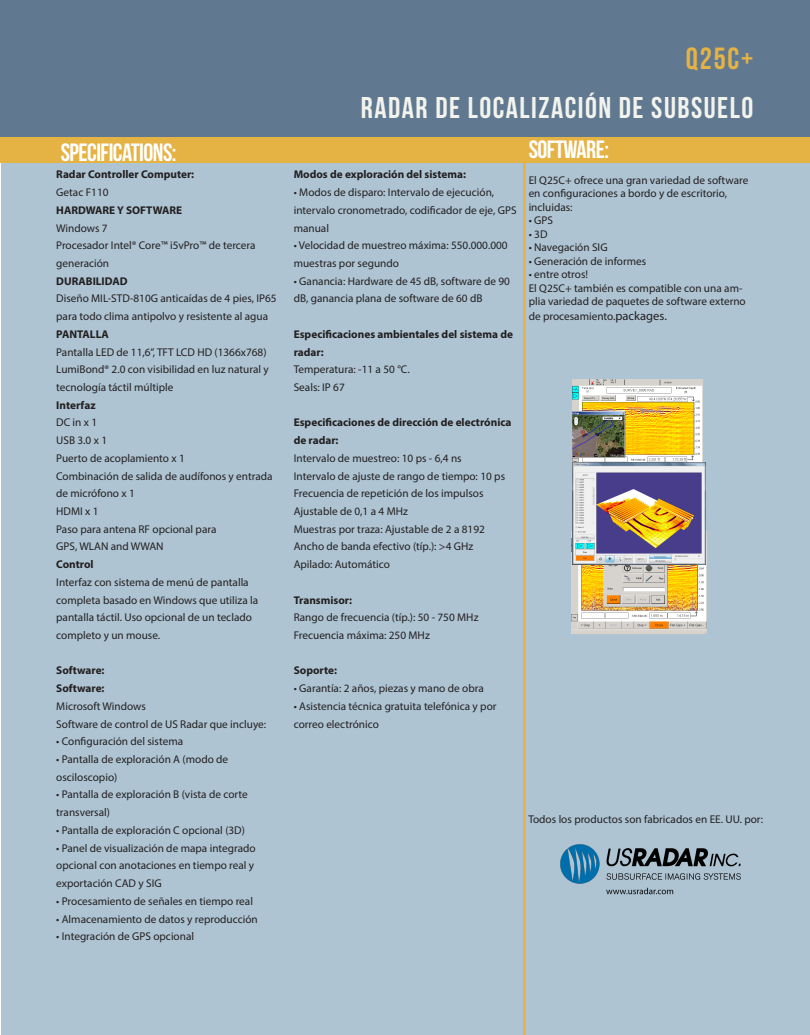
<style>
.page{position:relative;width:810px;height:1035px;background:#fff}
.page>*{position:absolute;margin:0;border:0;box-sizing:border-box;transform-origin:0 0}
.Car_name{font:30.62px "Bebas Neue";color:#e5b244}
.Car_model{font:30px "Bebas Neue";letter-spacing:.05em;color:#f3f3ed}
.Tech_data_title{font:25px "Bebas Neue";letter-spacing:-.02em;color:#fff}
.Normal_text_left{font:11.25px/17.8px "Myriad Pro";color:#231f20}
.Normal_text_left-2{font:700 11.25px/17.8px "Myriad Pro";color:#231f20}
.s1{font-size:12.5px}
</style>
<div class="page">
<div style="left:1px;top:137px;width:809px;height:898px;background:#aec4d3"></div>
<div style="left:0;top:0;width:810px;height:137px;background:#607991"></div>
<div style="left:0;top:137px;width:810px;height:26px;background:#e5b244"></div>
<img style="left:573px;top:379px;width:130px;height:83px">
<img style="left:572px;top:532px;width:135px;height:101px">
<img style="left:573px;top:462px;width:132px;height:103px">
<hr style="left:523px;top:162px;width:3px;height:873px;background:#e5b244">
<img style="left:560px;top:844px;width:181px;height:51px">
<p class="Tech_data_title" style="left:61px;top:138px;width:117px">SPECIFICATIONS:</p>
<p class="Normal_text_left-2" style="left:56px;top:165px;width:139px">Radar Controller Computer:</p>
<p class="Normal_text_left" style="left:56px;top:183px;width:54px">Getac F110</p>
<p class="Normal_text_left-2" style="left:56px;top:201px;width:127px">HARDWARE Y SOFTWARE</p>
<p class="Normal_text_left" style="left:56px;top:219px;width:53px">Windows 7</p>
<p class="Normal_text_left" style="left:56px;top:236px;width:201px">Procesador Intel® Core™ i5vPro™ de tercera generación</p>
<p class="Normal_text_left-2" style="left:56px;top:272px;width:73px">DURABILIDAD</p>
<p class="Normal_text_left" style="left:56px;top:290px;width:222px">Diseño MIL-STD-810G anticaídas de 4 pies, IP65 para todo clima antipolvo y resistente al agua</p>
<p class="Normal_text_left-2" style="left:56px;top:325px;width:54px">PANTALLA</p>
<p class="Normal_text_left" style="left:56px;top:343px;width:214px">Pantalla LED de 11,6”, TFT LCD HD (1366x768)<br>LumiBond® 2.0 con visibilidad en luz natural y tecnología táctil múltiple</p>
<p class="Normal_text_left-2" style="left:56px;top:396px;width:41px">Interfaz</p>
<p class="Normal_text_left" style="left:56px;top:414px;width:43px">DC in x 1</p>
<p class="Normal_text_left" style="left:56px;top:431px;width:52px">USB 3.0 x 1</p>
<p class="Normal_text_left" style="left:56px;top:449px;width:130px">Puerto de acoplamiento x 1</p>
<p class="Normal_text_left" style="left:56px;top:467px;width:218px">Combinación de salida de audífonos y entrada de micrófono x 1</p>
<p class="Normal_text_left" style="left:56px;top:502px;width:44px">HDMI x 1</p>
<p class="Normal_text_left" style="left:56px;top:520px;width:162px">Paso para antena RF opcional para</p>
<p class="Normal_text_left" style="left:56px;top:538px;width:109px">GPS, WLAN and WWAN</p>
<p class="Normal_text_left-2" style="left:56px;top:555px;width:39px">Control</p>
<p class="Normal_text_left" style="left:56px;top:573px;width:204px">Interfaz con sistema de menú de pantalla completa basado en Windows que utiliza la pantalla táctil. Uso opcional de un teclado completo y un mouse.</p>
<p class="Normal_text_left-2" style="left:56px;top:661px;width:50px">Software:</p>
<p class="Normal_text_left-2" style="left:56px;top:679px;width:50px">Software:</p>
<p class="Normal_text_left" style="left:56px;top:697px;width:91px">Microsoft Windows</p>
<p class="Normal_text_left" style="left:56px;top:715px;width:211px">Software de control de US Radar que incluye:</p>
<p class="Normal_text_left" style="left:56px;top:733px;width:128px">• Configuración del sistema</p>
<p class="Normal_text_left" style="left:56px;top:750px;width:173px">• Pantalla de exploración A (modo de osciloscopio)</p>
<p class="Normal_text_left" style="left:56px;top:786px;width:193px">• Pantalla de exploración B (vista de corte transversal)</p>
<p class="Normal_text_left" style="left:56px;top:821px;width:190px">• Pantalla de exploración C opcional (3D)</p>
<p class="Normal_text_left" style="left:56px;top:839px;width:201px;text-align:justify">• Panel de visualización de mapa integrado opcional con anotaciones en tiempo real y exportación CAD y SIG</p>
<p class="Normal_text_left" style="left:56px;top:892px;width:198px">• Procesamiento de señales en tiempo real</p>
<p class="Normal_text_left" style="left:56px;top:910px;width:203px">• Almacenamiento de datos y reproducción</p>
<p class="Normal_text_left" style="left:56px;top:927px;width:139px">• Integración de GPS opcional</p>
<p class="Car_name" style="left:686px;top:41px;width:69px">Q25C+</p>
<p class="Car_model" style="left:361px;top:91px;width:394px">RADAR DE LOCALIZACIÓN DE SUBSUELO</p>
<p class="Normal_text_left-2" style="left:294px;top:165px;width:174px">Modos de exploración del sistema:</p>
<p class="Normal_text_left" style="left:294px;top:183px;width:224px">• Modos de disparo: Intervalo de ejecución, intervalo cronometrado, codificador de eje, GPS manual</p>
<p class="Normal_text_left" style="left:294px;top:236px;width:215px">• Velocidad de muestreo máxima: 550.000.000 muestras por segundo</p>
<p class="Normal_text_left" style="left:294px;top:272px;width:218px">• Ganancia: Hardware de 45 dB, software de 90 dB, ganancia plana de software de 60 dB</p>
<p class="Normal_text_left-2" style="left:294px;top:325px;width:221px">Especificaciones ambientales del sistema de radar:</p>
<p class="Normal_text_left" style="left:294px;top:360px;width:118px">Temperatura: -11 a 50 °C.</p>
<p class="Normal_text_left" style="left:294px;top:378px;width:53px">Seals: IP 67</p>
<p class="Normal_text_left-2" style="left:294px;top:413px;width:219px">Especificaciones de dirección de electrónica de radar:</p>
<p class="Normal_text_left" style="left:294px;top:449px;width:170px">Intervalo de muestreo: 10 ps - 6,4 ns</p>
<p class="Normal_text_left" style="left:294px;top:467px;width:213px">Intervalo de ajuste de rango de tiempo: 10 ps</p>
<p class="Normal_text_left" style="left:294px;top:484px;width:191px">Frecuencia de repetición de los impulsos<br>Ajustable de 0,1 a 4 MHz</p>
<p class="Normal_text_left" style="left:294px;top:520px;width:193px">Muestras por traza: Ajustable de 2 a 8192</p>
<p class="Normal_text_left" style="left:294px;top:538px;width:181px">Ancho de banda efectivo (típ.): &gt;4 GHz</p>
<p class="Normal_text_left" style="left:294px;top:555px;width:98px">Apilado: Automático</p>
<p class="Normal_text_left-2" style="left:294px;top:591px;width:60px">Transmisor:</p>
<p class="Normal_text_left" style="left:294px;top:608px;width:186px">Rango de frecuencia (típ.): 50 - 750 MHz</p>
<p class="Normal_text_left" style="left:294px;top:626px;width:138px">Frecuencia máxima: 250 MHz</p>
<p class="Normal_text_left-2" style="left:294px;top:661px;width:45px">Soporte:</p>
<p class="Normal_text_left" style="left:294px;top:679px;width:192px">• Garantía: 2 años, piezas y mano de obra</p>
<p class="Normal_text_left" style="left:294px;top:697px;width:204px">• Asistencia técnica gratuita telefónica y por correo electrónico</p>
<p class="Tech_data_title" style="left:529px;top:136px;width:82px">SOFTWARE:</p>
<p class="Normal_text_left" style="left:529px;top:173px;width:221px;line-height:13.5px">El Q25C+ ofrece una gran variedad de software en configuraciones a bordo y de escritorio, incluidas:</p>
<p class="Normal_text_left" style="left:529px;top:212px;width:26px">• GPS</p>
<p class="Normal_text_left" style="left:529px;top:225px;width:20px">• 3D</p>
<p class="Normal_text_left" style="left:529px;top:239px;width:80px">• Navegación SIG</p>
<p class="Normal_text_left" style="left:529px;top:252px;width:119px">• Generación de informes</p>
<p class="Normal_text_left" style="left:529px;top:266px;width:61px">• entre otros!</p>
<p class="Normal_text_left" style="left:529px;top:281px;width:219px;line-height:13.5px">El Q25C+ también es compatible con una am&shy;plia variedad de paquetes de software externo</p>
<p class="Normal_text_left" style="left:529px;top:308px;width:140px">de procesamiento.<span class="s1">packages.</span></p>
<p class="Normal_text_left" style="left:528px;top:810px;width:236px">Todos los productos son fabricados en EE. UU. por:</p>
</div>
